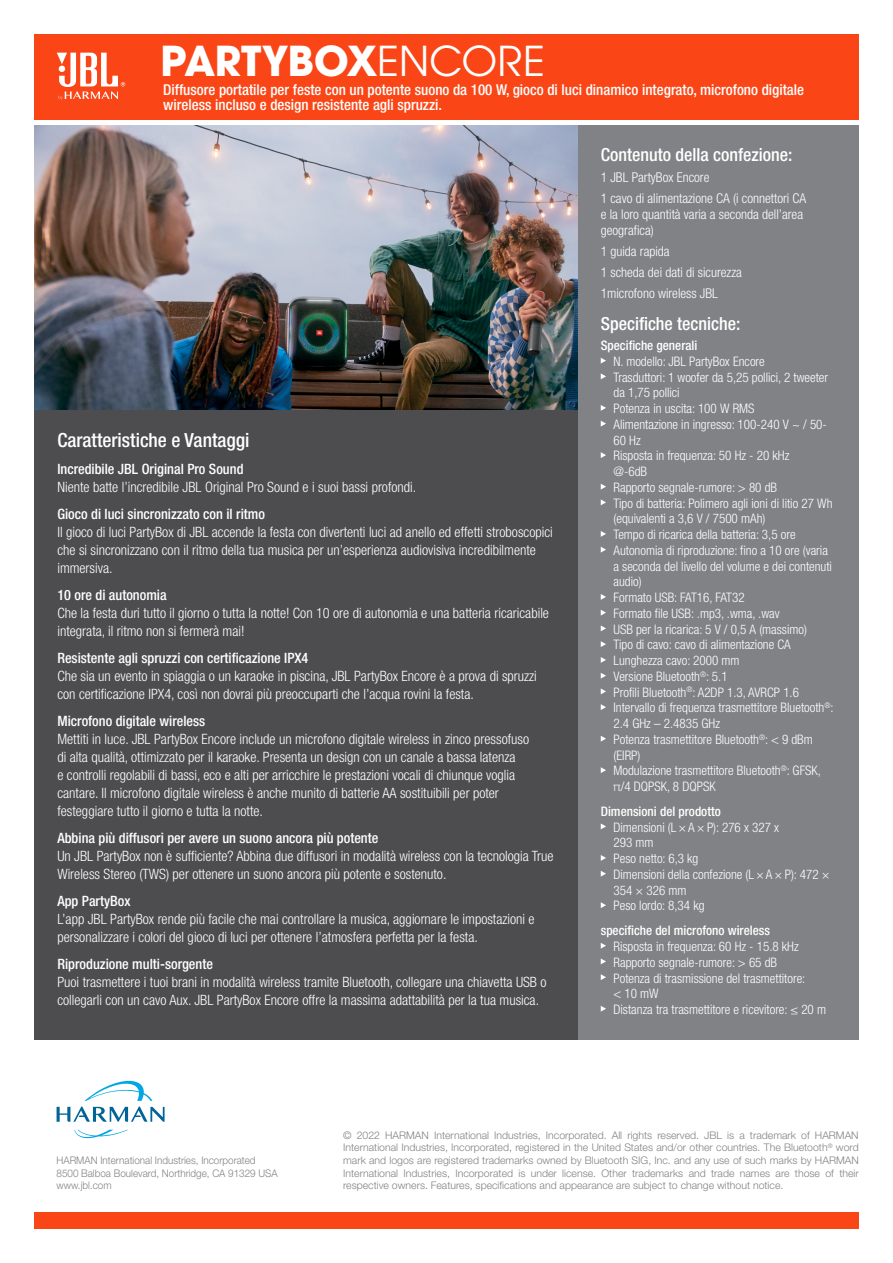
<style>
.page{position:relative;width:893px;height:1263px;background:#fff}
.page>*{position:absolute;margin:0;border:0;box-sizing:border-box;transform-origin:0 0}
.t1{font:700 45.45px "Avant Gard Goth EF";color:#fff}
.t2{font:500 condensed 19.5px "Helvetica Neue LT Pro";color:#fff}
.t3{font:500 condensed 18px "Helvetica Neue LT Pro";color:#fff}
.t4{font:500 condensed 15px/15px "Helvetica Neue LT Pro";color:#fff}
.t5{font:300 condensed 14.25px/18px "Helvetica Neue LT Pro";color:#fff}
.t6{font:500 condensed 14.25px "Helvetica Neue LT Pro";color:#fff}
.t7{font:300 condensed 13.5px/21px "Helvetica Neue LT Pro";color:#fff}
.t8{font:300 condensed 13.2px/15.8px "Helvetica Neue LT Pro";color:#fff}
.t9{font:500 condensed 13.2px "Helvetica Neue LT Pro";color:#fff}
.t10{font:300 10.5px/12.6px "Helvetica Neue LT Pro";color:#808285;text-align:justify}
.t11{font:300 10.5px/12.6px "Helvetica Neue LT Pro";color:#808285;scale:.94 1}
.s1{font-weight:400}
</style>
<div class="page">
<div style="left:34px;top:1213px;width:825px;height:16px;background:#fa4616"></div>
<svg style="left:74px;top:1130px;width:54px;height:8px"></svg>
<svg style="left:57px;top:1080px;width:108px;height:42px"></svg>
<img style="left:34px;top:125px;width:544px;height:285px">
<div style="left:34px;top:410px;width:544px;height:630px;background:#4d4d4f"></div>
<div style="left:578px;top:125px;width:281px;height:915px;background:#808285"></div>
<svg style="left:601px;top:358px;width:5px;height:6px"></svg>
<svg style="left:601px;top:373px;width:5px;height:6px"></svg>
<svg style="left:601px;top:405px;width:5px;height:6px"></svg>
<svg style="left:601px;top:421px;width:5px;height:6px"></svg>
<svg style="left:601px;top:452px;width:5px;height:6px"></svg>
<svg style="left:601px;top:484px;width:5px;height:6px"></svg>
<svg style="left:601px;top:499px;width:5px;height:6px"></svg>
<svg style="left:601px;top:531px;width:5px;height:6px"></svg>
<svg style="left:601px;top:547px;width:5px;height:6px"></svg>
<svg style="left:601px;top:594px;width:5px;height:6px"></svg>
<svg style="left:601px;top:610px;width:5px;height:6px"></svg>
<svg style="left:601px;top:625px;width:5px;height:6px"></svg>
<svg style="left:601px;top:641px;width:5px;height:6px"></svg>
<svg style="left:601px;top:657px;width:5px;height:6px"></svg>
<svg style="left:601px;top:673px;width:5px;height:6px"></svg>
<svg style="left:601px;top:688px;width:5px;height:6px"></svg>
<svg style="left:601px;top:704px;width:5px;height:6px"></svg>
<svg style="left:601px;top:736px;width:5px;height:6px"></svg>
<svg style="left:601px;top:767px;width:5px;height:6px"></svg>
<svg style="left:601px;top:823px;width:5px;height:6px"></svg>
<svg style="left:601px;top:855px;width:5px;height:6px"></svg>
<svg style="left:601px;top:871px;width:5px;height:6px"></svg>
<svg style="left:601px;top:902px;width:5px;height:6px"></svg>
<svg style="left:601px;top:943px;width:5px;height:6px"></svg>
<svg style="left:601px;top:958px;width:5px;height:6px"></svg>
<svg style="left:601px;top:974px;width:5px;height:6px"></svg>
<svg style="left:601px;top:1006px;width:5px;height:6px"></svg>
<div style="left:34px;top:34px;width:825px;height:85px;background:#fa4616"></div>
<svg style="left:57px;top:53px;width:68px;height:47px"></svg>
<h1 class="t1" style="left:160px;top:33px;width:386px">PARTYBOX<span class="s1">ENCORE</span></h1>
<p class="t4" style="left:163px;top:82px;width:642px">Diffusore portatile per feste con un potente suono da 100 W, gioco di luci dinamico integrato, microfono digitale wireless incluso e design resistente agli spruzzi.</p>
<h2 class="t2" style="left:57px;top:429px;width:194px">Caratteristiche e Vantaggi</h2>
<p class="t6" style="left:57px;top:461px;width:188px">Incredibile JBL Original Pro Sound</p>
<p class="t5" style="left:57px;top:478px;width:360px">Niente batte l’incredibile JBL Original Pro Sound e i suoi bassi profondi.</p>
<p class="t6" style="left:57px;top:506px;width:209px">Gioco di luci sincronizzato con il ritmo</p>
<p class="t5" style="left:57px;top:523px;width:497px">Il gioco di luci PartyBox di JBL accende la festa con divertenti luci ad anello ed effetti stroboscopici che si sincronizzano con il ritmo della tua musica per un’esperienza audiovisiva incredibilmente immersiva.</p>
<p class="t6" style="left:57px;top:587px;width:111px">10 ore di autonomia</p>
<p class="t5" style="left:57px;top:604px;width:493px">Che la festa duri tutto il giorno o tutta la notte! Con 10 ore di autonomia e una batteria ricaricabile integrata, il ritmo non si fermerà mai!</p>
<p class="t6" style="left:57px;top:650px;width:253px">Resistente agli spruzzi con certificazione IPX4</p>
<p class="t5" style="left:57px;top:667px;width:481px">Che sia un evento in spiaggia o un karaoke in piscina, JBL PartyBox Encore è a prova di spruzzi con certificazione IPX4, così non dovrai più preoccuparti che l’acqua rovini la festa.</p>
<p class="t6" style="left:57px;top:713px;width:149px">Microfono digitale wireless</p>
<p class="t5" style="left:57px;top:730px;width:473px">Mettiti in luce. JBL PartyBox Encore include un microfono digitale wireless in zinco pressofuso di alta qualità, ottimizzato per il karaoke. Presenta un design con un canale a bassa latenza<br>e controlli regolabili di bassi, eco e alti per arricchire le prestazioni vocali di chiunque voglia cantare. Il microfono digitale wireless è anche munito di batterie AA sostituibili per poter festeggiare tutto il giorno e tutta la notte.</p>
<p class="t6" style="left:57px;top:830px;width:322px">Abbina più diffusori per avere un suono ancora più potente</p>
<p class="t5" style="left:57px;top:847px;width:498px">Un JBL PartyBox non è sufficiente? Abbina due diffusori in modalità wireless con la tecnologia True<br>Wireless Stereo (TWS) per ottenere un suono ancora più potente e sostenuto.</p>
<p class="t6" style="left:57px;top:893px;width:75px">App PartyBox</p>
<p class="t5" style="left:57px;top:910px;width:479px">L’app JBL PartyBox rende più facile che mai controllare la musica, aggiornare le impostazioni e personalizzare i colori del gioco di luci per ottenere l’atmosfera perfetta per la festa.</p>
<p class="t6" style="left:57px;top:956px;width:157px">Riproduzione multi-sorgente</p>
<p class="t5" style="left:57px;top:973px;width:491px">Puoi trasmettere i tuoi brani in modalità wireless tramite Bluetooth, collegare una chiavetta USB o collegarli con un cavo Aux. JBL PartyBox Encore offre la massima adattabilità per la tua musica.</p>
<p class="t3" style="left:601px;top:144px;width:193px">Contenuto della confezione:</p>
<p class="t7" style="left:601px;top:166px;width:207px">1 JBL PartyBox Encore<br>1 cavo di alimentazione CA (i connettori CA</p>
<p class="t7" style="left:601px;top:206px;width:204px;line-height:16.2px">e la loro quantità varia a seconda dell’area geografica)</p>
<p class="t7" style="left:601px;top:241px;width:143px">1 guida rapida<br>1 scheda dei dati di sicurezza<br>1microfono wireless JBL</p>
<p class="t3" style="left:601px;top:313px;width:141px">Specifiche tecniche:</p>
<p class="t9" style="left:601px;top:338px;width:98px">Specifiche generali</p>
<p class="t8" style="left:613px;top:353px;width:222px">N. modello: JBL PartyBox Encore<br>Trasduttori: 1 woofer da 5,25 pollici, 2 tweeter da 1,75 pollici<br>Potenza in uscita: 100 W RMS<br>Alimentazione in ingresso: 100-240 V ~ / 50-<br>60 Hz<br>Risposta in frequenza: 50 Hz - 20 kHz<br>@-6dB<br>Rapporto segnale-rumore: &gt; 80 dB<br>Tipo di batteria: Polimero agli ioni di litio 27 Wh (equivalenti a 3,6 V / 7500 mAh)<br>Tempo di ricarica della batteria: 3,5 ore<br>Autonomia di riproduzione: fino a 10 ore (varia a seconda del livello del volume e dei contenuti audio)<br>Formato USB: FAT16, FAT32<br>Formato file USB: .mp3, .wma, .wav<br>USB per la ricarica: 5 V / 0,5 A (massimo)<br>Tipo di cavo: cavo di alimentazione CA<br>Lunghezza cavo: 2000 mm<br>Versione Bluetooth<sup>®</sup>: 5.1<br>Profili Bluetooth<sup>®</sup>: A2DP 1.3, AVRCP 1.6<br>Intervallo di frequenza trasmettitore Bluetooth<sup>®</sup>:<br>2.4 GHz – 2.4835 GHz<br>Potenza trasmettitore Bluetooth<sup>®</sup>: &lt; 9 dBm (EIRP)<br>Modulazione trasmettitore Bluetooth<sup>®</sup>: GFSK, π/4 DQPSK, 8 DQPSK</p>
<p class="t9" style="left:601px;top:803px;width:122px">Dimensioni del prodotto</p>
<p class="t8" style="left:613px;top:819px;width:218px">Dimensioni (L ×A × P): 276 x 327 x<br>293 mm<br>Peso netto: 6,3 kg<br>Dimensioni della confezione (L ×A × P): 472 ×<br>354 × 326 mm<br>Peso lordo: 8,34 kg</p>
<p class="t9" style="left:601px;top:923px;width:171px">specifiche del microfono wireless</p>
<p class="t8" style="left:613px;top:938px;width:214px">Risposta in frequenza: 60 Hz - 15.8 kHz Rapporto segnale-rumore: &gt; 65 dB<br>Potenza di trasmissione del trasmettitore:<br>&lt; 10 mW<br>Distanza tra trasmettitore e ricevitore: ≤ 20 m</p>
<p class="t11" style="left:57px;top:1154px;width:237px">HARMAN International Industries, Incorporated<br>8500 Balboa Boulevard, Northridge, CA 91329 USA www.jbl.com</p>
<p class="t10" style="left:343px;top:1128px;width:517px">© 2022 HARMAN International Industries, Incorporated. All rights reserved. JBL is a trademark of HARMAN International Industries, Incorporated, registered in the United States and/or other countries. The Bluetooth<sup>®</sup> word mark and logos are registered trademarks owned by Bluetooth SIG, Inc. and any use of such marks by HARMAN International Industries, Incorporated is under license. Other trademarks and trade names are those of their respective owners. Features, specifications and appearance are subject to change without notice.</p>
</div>
